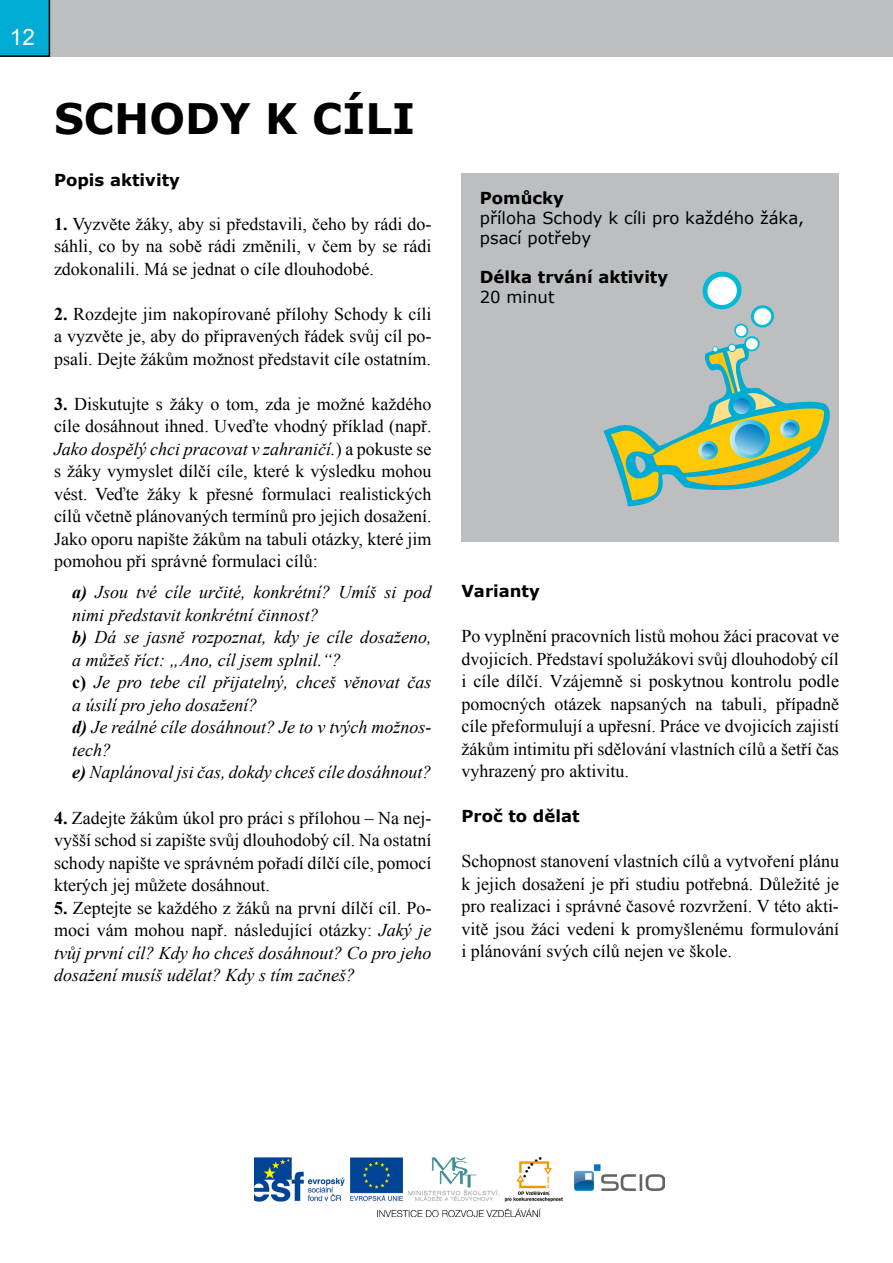
<style>
.page{position:relative;width:893px;height:1263px;background:#fff}
.page>*{position:absolute;margin:0;border:0;box-sizing:border-box;transform-origin:0 0}
.t1{font:700 42px "Verdana";color:#000}
.t2{font:22.5px "Arial";color:#fff}
.t3{font:18px/22.5px "Times New Roman";color:#000;text-align:justify}
.t4{font:italic 18px/22.5px "Times New Roman";color:#000}
.t5{font:700 16.5px "Verdana";color:#000}
.t6{font:16.5px/19.8px "Verdana";color:#000}
.s1{font-weight:700}
.s2{font-style:italic}
.s3{font-weight:700;font-style:normal}
.s4{font-style:normal}
</style>
<div class="page">
<img style="left:254px;top:1157px;width:410px;height:60px">
<div style="left:0;top:0;width:893px;height:56px;background:#bcbec0"></div>
<svg style="left:0;top:0;width:50px;height:57px;background:#00a2c8"></svg>
<div style="left:461px;top:173px;width:378px;height:368px;background:#bcbec0"></div>
<svg style="left:603px;top:272px;width:227px;height:234px"></svg>
<p class="t2" style="left:10px;top:23px;width:27px">12</p>
<h1 class="t1" style="left:54px;top:92px;width:363px">SCHODY K CÍLI</h1>
<p class="t5" style="left:54px;top:169px;width:127px">Popis aktivity</p>
<p class="t3" style="left:54px;top:212px;width:379px"><span class="s1">1.</span> Vyzvěte žáky, aby si představili, čeho by rádi do&shy;sáhli, co by na sobě rádi změnili, v čem by se rádi zdokonalili. Má se jednat o cíle dlouhodobé.</p>
<p class="t3" style="left:54px;top:302px;width:379px"><span class="s1">2.</span> Rozdejte jim nakopírované přílohy Schody k cíli a vyzvěte je, aby do připravených řádek svůj cíl po&shy;psali. Dejte žákům možnost představit cíle ostatním.</p>
<p class="t3" style="left:54px;top:392px;width:379px"><span class="s1">3.</span> Diskutujte s žáky o tom, zda je možné každého cíle dosáhnout ihned. Uveďte vhodný příklad (např.<br><span class="s2">Jako dospělý chci pracovat v zahraničí.</span>) a pokuste se s žáky vymyslet dílčí cíle, které k výsledku mohou vést. Veďte žáky k přesné formulaci realistických cílů včetně plánovaných termínů pro jejich dosažení.<br>Jako oporu napište žákům na tabuli otázky, které jim pomohou při správné formulaci cílů:</p>
<p class="t4" style="left:72px;top:581px;width:361px"><span class="s1">a)</span> Jsou tvé cíle určité, konkrétní? Umíš si pod nimi představit konkrétní činnost?<br><span class="s1">b)</span> Dá se jasně rozpoznat, kdy je cíle dosaženo, a můžeš říct: „Ano, cíl jsem splnil.“?<br><span class="s3">c)</span> Je pro tebe cíl přijatelný, chceš věnovat čas a úsilí pro jeho dosažení?<br><span class="s1">d)</span> Je reálné cíle dosáhnout? Je to v tvých možnos&shy;tech?<br><span class="s1">e)</span> Naplánoval jsi čas, dokdy chceš cíle dosáhnout?</p>
<p class="t3" style="left:54px;top:806px;width:379px"><span class="s1">4.</span> Zadejte žákům úkol pro práci s přílohou – Na nej&shy;vyšší schod si zapište svůj dlouhodobý cíl. Na ostatní schody napište ve správném pořadí dílčí cíle, pomocí kterých jej můžete dosáhnout.</p>
<p class="t4" style="left:54px;top:896px;width:379px;text-align:justify"><span class="s3">5.</span> <span class="s4">Zeptejte se každého z žáků na první dílčí cíl. Po&shy;moci vám mohou např. následující otázky:</span> Jaký je tvůj první cíl? Kdy ho chceš dosáhnout? Co pro jeho dosažení musíš udělat? Kdy s tím začneš?</p>
<p class="t5" style="left:480px;top:187px;width:86px">Pomůcky</p>
<p class="t6" style="left:480px;top:208px;width:326px">příloha Schody k cíli pro každého žáka, psací potřeby</p>
<p class="t5" style="left:480px;top:266px;width:190px">Délka trvání aktivity</p>
<p class="t6" style="left:480px;top:287px;width:76px">20 minut</p>
<p class="t5" style="left:461px;top:580px;width:80px">Varianty</p>
<p class="t3" style="left:461px;top:624px;width:379px">Po vyplnění pracovních listů mohou žáci pracovat ve dvojicích. Představí spolužákovi svůj dlouhodobý cíl i cíle dílčí. Vzájemně si poskytnou kontrolu podle pomocných otázek napsaných na tabuli, případně cíle přeformulují a upřesní. Práce ve dvojicích zajistí žákům intimitu při sdělování vlastních cílů a šetří čas vyhrazený pro aktivitu.</p>
<p class="t5" style="left:461px;top:805px;width:120px">Proč to dělat</p>
<p class="t3" style="left:461px;top:849px;width:379px">Schopnost stanovení vlastních cílů a vytvoření plánu k jejich dosažení je při studiu potřebná. Důležité je pro realizaci i správné časové rozvržení. V této akti&shy;vitě jsou žáci vedeni k promyšlenému formulování i plánování svých cílů nejen ve škole.</p>
</div>
